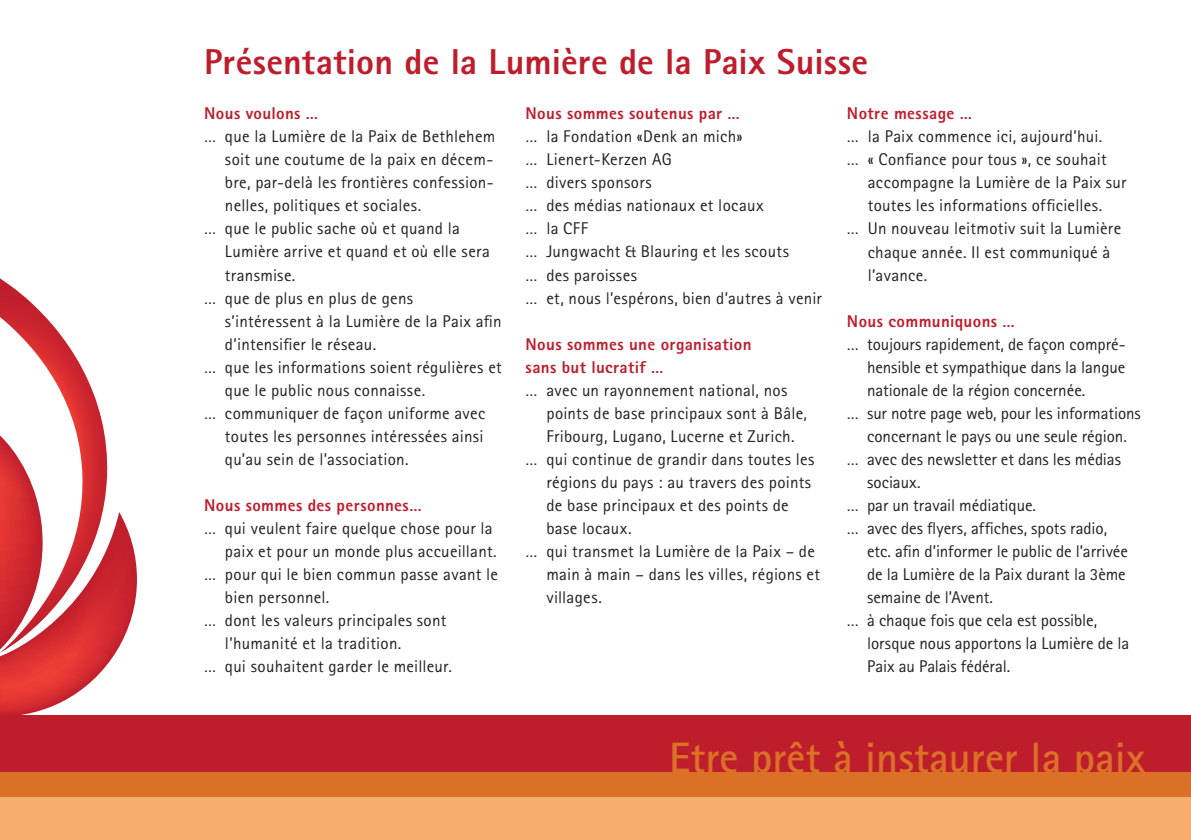
<style>
.page{position:relative;width:1191px;height:840px;background:#fff}
.page>*{position:absolute;margin:0;border:0;box-sizing:border-box;transform-origin:0 0}
.t1{font:700 42.6px "Rotis Sans Serif";color:#db7027}
.t2{font:800 36px "Rotis Sans Serif";letter-spacing:.005em;color:#be1d2c}
.t3{font:17px/23px "Rotis Sans Serif";letter-spacing:.01em;color:#231f20}
.t4{font:800 17px/23px "Rotis Sans Serif";letter-spacing:.02em;color:#be1d2c}
.t5{font:17px "Rotis Sans Serif";letter-spacing:-.01em;color:#231f20}
</style>
<div class="page">
<div style="left:0;top:714px;width:1191px;height:57px;background:#be1d2c"></div>
<div style="left:0;top:771px;width:1191px;height:26px;background:#db7027"></div>
<div style="left:0;top:797px;width:1191px;height:42px;background:#f6ad6e"></div>
<svg style="left:0;top:512px;width:137px;height:203px"></svg>
<svg style="left:0;top:278px;width:108px;height:374px"></svg>
<h2 class="t2" style="left:204px;top:38px;width:665px">Présentation de la Lumière de la Paix Suisse</h2>
<p class="t4" style="left:204px;top:102px;width:115px">Nous voulons …</p>
<p class="t3" style="left:204px;top:125px;width:293px">… que la Lumière de la Paix de Bethlehem</p>
<p class="t3" style="left:225px;top:148px;width:270px">soit une coutume de la paix en décem-</p>
<p class="t3" style="left:225px;top:171px;width:270px">bre, par-delà les frontières confession-</p>
<p class="t3" style="left:225px;top:194px;width:198px">nelles, politiques et sociales.</p>
<p class="t3" style="left:204px;top:217px;width:257px">… que le public sache où et quand la</p>
<p class="t3" style="left:225px;top:240px;width:266px">Lumière arrive et quand et où elle sera</p>
<p class="t3" style="left:225px;top:263px;width:72px">transmise.</p>
<p class="t3" style="left:204px;top:286px;width:210px">… que de plus en plus de gens</p>
<p class="t3" style="left:225px;top:309px;width:278px">s’intéressent à la Lumière de la Paix afin</p>
<p class="t3" style="left:225px;top:332px;width:153px">d’intensifier le réseau.</p>
<p class="t3" style="left:204px;top:355px;width:299px">… que les informations soient régulières et</p>
<p class="t3" style="left:225px;top:378px;width:202px">que le public nous connaisse.</p>
<p class="t3" style="left:204px;top:401px;width:283px">… communiquer de façon uniforme avec</p>
<p class="t3" style="left:225px;top:424px;width:260px">toutes les personnes intéressées ainsi</p>
<p class="t3" style="left:225px;top:447px;width:185px">qu’au sein de l’association.</p>
<p class="t4" style="left:204px;top:493px;width:219px">Nous sommes des personnes…</p>
<p class="t3" style="left:204px;top:516px;width:290px">… qui veulent faire quelque chose pour la</p>
<p class="t3" style="left:225px;top:539px;width:273px">paix et pour un monde plus accueillant.</p>
<p class="t3" style="left:204px;top:562px;width:295px">… pour qui le bien commun passe avant le</p>
<p class="t3" style="left:225px;top:585px;width:106px">bien personnel.</p>
<p class="t3" style="left:204px;top:608px;width:244px">… dont les valeurs principales sont</p>
<p class="t3" style="left:225px;top:631px;width:178px">l’humanité et la tradition.</p>
<p class="t3" style="left:204px;top:654px;width:249px">… qui souhaitent garder le meilleur.</p>
<p class="t4" style="left:525px;top:102px;width:216px">Nous sommes soutenus par …</p>
<p class="t3" style="left:525px;top:125px;width:298px">… la Fondation «Denk an mich»<br>… Lienert-Kerzen AG<br>… divers sponsors<br>… des médias nationaux et locaux<br>… la CFF<br>… Jungwacht &amp; Blauring et les scouts<br>… des paroisses<br>… et, nous l’espérons, bien d’autres à venir</p>
<p class="t4" style="left:525px;top:332px;width:227px">Nous sommes une organisation sans but lucratif …</p>
<p class="t3" style="left:525px;top:378px;width:263px">… avec un rayonnement national, nos</p>
<p class="t3" style="left:546px;top:401px;width:262px">points de base principaux sont à Bâle,</p>
<p class="t3" style="left:546px;top:424px;width:250px">Fribourg, Lugano, Lucerne et Zurich.</p>
<p class="t3" style="left:525px;top:447px;width:290px">… qui continue de grandir dans toutes les</p>
<p class="t3" style="left:546px;top:470px;width:266px">régions du pays : au travers des points</p>
<p class="t3" style="left:546px;top:493px;width:244px">de base principaux et des points de</p>
<p class="t3" style="left:546px;top:516px;width:87px">base locaux.</p>
<p class="t3" style="left:525px;top:539px;width:291px">… qui transmet la Lumière de la Paix – de</p>
<p class="t3" style="left:546px;top:562px;width:275px">main à main – dans les villes, régions et</p>
<p class="t3" style="left:546px;top:585px;width:57px">villages.</p>
<p class="t4" style="left:847px;top:102px;width:127px">Notre message …</p>
<p class="t3" style="left:847px;top:125px;width:257px">… la Paix commence ici, aujourd’hui.</p>
<p class="t3" style="left:847px;top:148px;width:261px">… « Confiance pour tous », ce souhait</p>
<p class="t3" style="left:867px;top:171px;width:260px">accompagne la Lumière de la Paix sur</p>
<p class="t3" style="left:867px;top:194px;width:236px">toutes les informations officielles.</p>
<p class="t3" style="left:847px;top:217px;width:276px">… Un nouveau leitmotiv suit la Lumière</p>
<p class="t3" style="left:867px;top:240px;width:244px">chaque année. Il est communiqué à</p>
<p class="t3" style="left:867px;top:263px;width:61px">l’avance.</p>
<p class="t4" style="left:847px;top:309px;width:169px">Nous communiquons …</p>
<p class="t3" style="left:847px;top:332px;width:280px">… toujours rapidement, de façon compré-</p>
<p class="t3" style="left:867px;top:355px;width:260px">hensible et sympathique dans la langue</p>
<p class="t3" style="left:867px;top:378px;width:220px">nationale de la région concernée.</p>
<p class="t3" style="left:847px;top:401px;width:295px">… sur notre page web, pour les informations</p>
<p class="t3" style="left:867px;top:424px;width:261px">concernant le pays ou une seule région.</p>
<p class="t3" style="left:847px;top:447px;width:275px">… avec des newsletter et dans les médias</p>
<p class="t3" style="left:867px;top:470px;width:55px">sociaux.</p>
<p class="t3" style="left:847px;top:493px;width:191px">… par un travail médiatique.</p>
<p class="t3" style="left:847px;top:516px;width:262px">… avec des flyers, affiches, spots radio,</p>
<p class="t3" style="left:867px;top:539px;width:262px">etc. afin d’informer le public de l’arrivée</p>
<p class="t3" style="left:867px;top:562px;width:260px">de la Lumière de la Paix durant la 3ème</p>
<p class="t5" style="left:867px;top:586px;width:127px">semaine de l’Avent.</p>
<p class="t3" style="left:847px;top:608px;width:252px">… à chaque fois que cela est possible,</p>
<p class="t3" style="left:867px;top:631px;width:264px">lorsque nous apportons la Lumière de la</p>
<p class="t3" style="left:867px;top:654px;width:145px">Paix au Palais fédéral.</p>
<h1 class="t1" style="left:669px;top:730px;width:478px">Etre prêt à instaurer la paix</h1>
</div>
